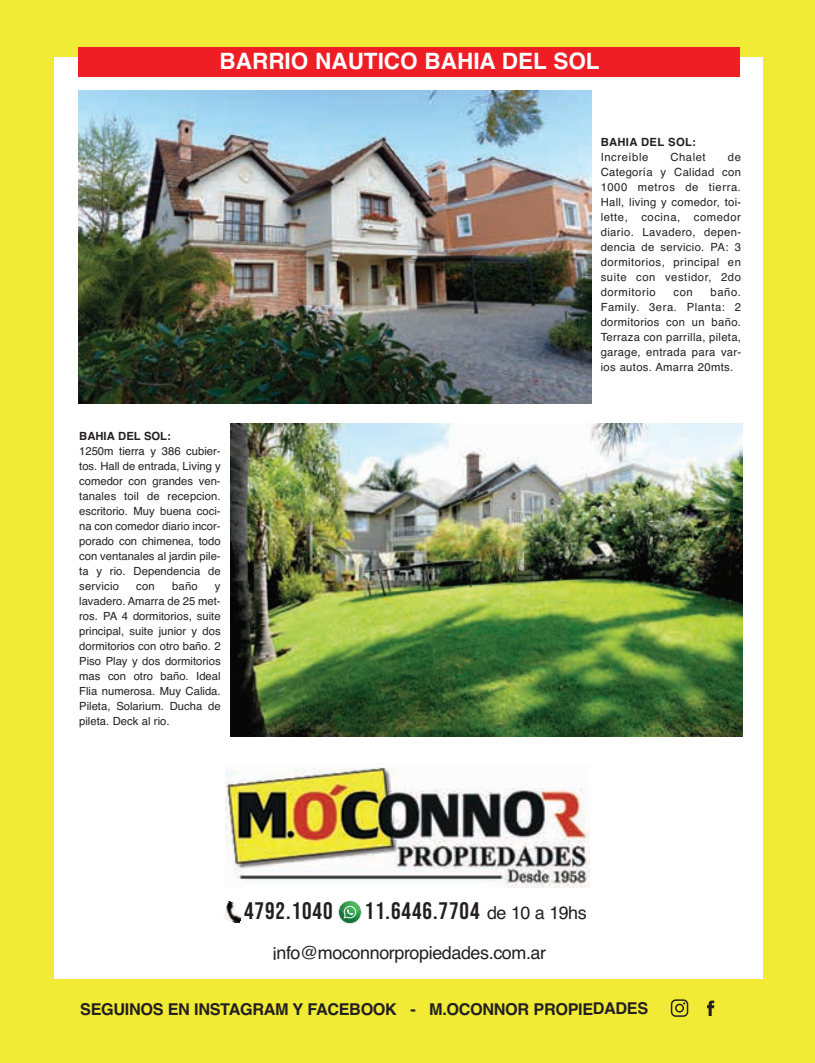
<style>
.page{position:relative;width:815px;height:1063px;background:#f1eb36}
.page>*{position:absolute;margin:0;border:0;box-sizing:border-box;transform-origin:0 0}
.t1{font:23.88px "Bebas Neue";letter-spacing:.04em;color:#231f20}
.t2{font:700 22.5px "Helvetica";color:#fff}
.t3{font:17.88px "Helvetica";letter-spacing:-.025em;color:#231f20}
.t4{font:700 16.25px "Helvetica";letter-spacing:-.025em;color:#231f20}
.t5{font:11.25px/15px "Helvetica";letter-spacing:.03em;color:#231f20;text-align:justify}
.t6{font:700 11.25px "Helvetica";letter-spacing:.015em;color:#231f20}
.t7{font:11.25px "Helvetica";letter-spacing:.05em;color:#231f20}
.s1{font-family:"Helvetica";font-size:17.88px}
</style>
<div class="page">
<div style="left:54px;top:57px;width:709px;height:921px;background:#fff"></div>
<img style="left:225px;top:767px;width:365px;height:121px">
<img style="left:224px;top:901px;width:18px;height:21px">
<div style="left:338px;top:900px;width:24px;height:24px;background:#e6e7e6;border-radius:50%"></div>
<svg style="left:339px;top:901px;width:22px;height:22px"></svg>
<svg style="left:671px;top:999px;width:17px;height:18px"></svg>
<svg style="left:707px;top:1001px;width:7px;height:15px"></svg>
<div style="left:79px;top:47px;width:661px;height:30px;background:#ee1e24"></div>
<img style="left:79px;top:91px;width:512px;height:313px">
<img style="left:230px;top:424px;width:513px;height:313px">
<h2 class="t2" style="left:220px;top:49px;width:382px">BARRIO NAUTICO BAHIA DEL SOL</h2>
<p class="t6" style="left:79px;top:429px;width:93px">BAHIA DEL SOL:</p>
<p class="t5" style="left:79px;top:443px;width:143px">1250m tierra y 386 cubier&shy;tos. Hall de entrada, Living y comedor con grandes ven&shy;tanales toil de recepcion. escritorio. Muy buena coci&shy;na con comedor diario incor&shy;porado con chimenea, todo con ventanales al jardin pile&shy;ta y rio. Dependencia de servicio</p>
<p class="t5" style="left:136px;top:578px;width:20px">con</p>
<p class="t5" style="left:172px;top:578px;width:27px">baño</p>
<p class="t5" style="left:79px;top:578px;width:143px;text-indent:136px">y lavadero. Amarra de 25 met&shy;ros. PA 4 dormitorios, suite principal, suite junior y dos dormitorios con otro baño. 2<br>Piso Play y dos dormitorios mas con otro baño. Ideal Flia numerosa. Muy Calida.<br>Pileta, Solarium. Ducha de pileta. Deck al rio.</p>
<p class="t6" style="left:601px;top:136px;width:97px">BAHIA DEL SOL:</p>
<p class="t7" style="left:601px;top:151px;width:49px">Increíble</p>
<p class="t5" style="left:670px;top:150px;width:37px">Chalet</p>
<p class="t5" style="left:601px;top:150px;width:142px;text-indent:127px">de Categoría y Calidad con 1000 metros de tierra.<br>Hall, living y comedor, toi&shy;lette, cocina, comedor diario. Lavadero, depen&shy;dencia de servicio. PA: 3 dormitorios, principal en suite con vestidor, 2do dormitorio</p>
<p class="t5" style="left:601px;top:285px;width:142px;text-indent:110px">baño.<br>Family. 3era. Planta: 2 dormitorios con un baño.<br>Terraza con parrilla, pileta, garage, entrada para var&shy;ios autos. Amarra 20mts.</p>
<p class="t5" style="left:674px;top:285px;width:21px">con</p>
<h1 class="t1" style="left:244px;top:898px;width:90px">4792.1040</h1>
<h1 class="t1" style="left:365px;top:898px;width:224px">11.6446.7704 <span class="s1">de 10 a 19hs</span></h1>
<h3 class="t3" style="left:273px;top:943px;width:275px">info@moconnorpropiedades.com.ar</h3>
<h3 class="t4" style="left:80px;top:1000px;width:569px">SEGUINOS EN INSTAGRAM Y FACEBOOK - M.OCONNOR PROPIEDADES</h3>
</div>
